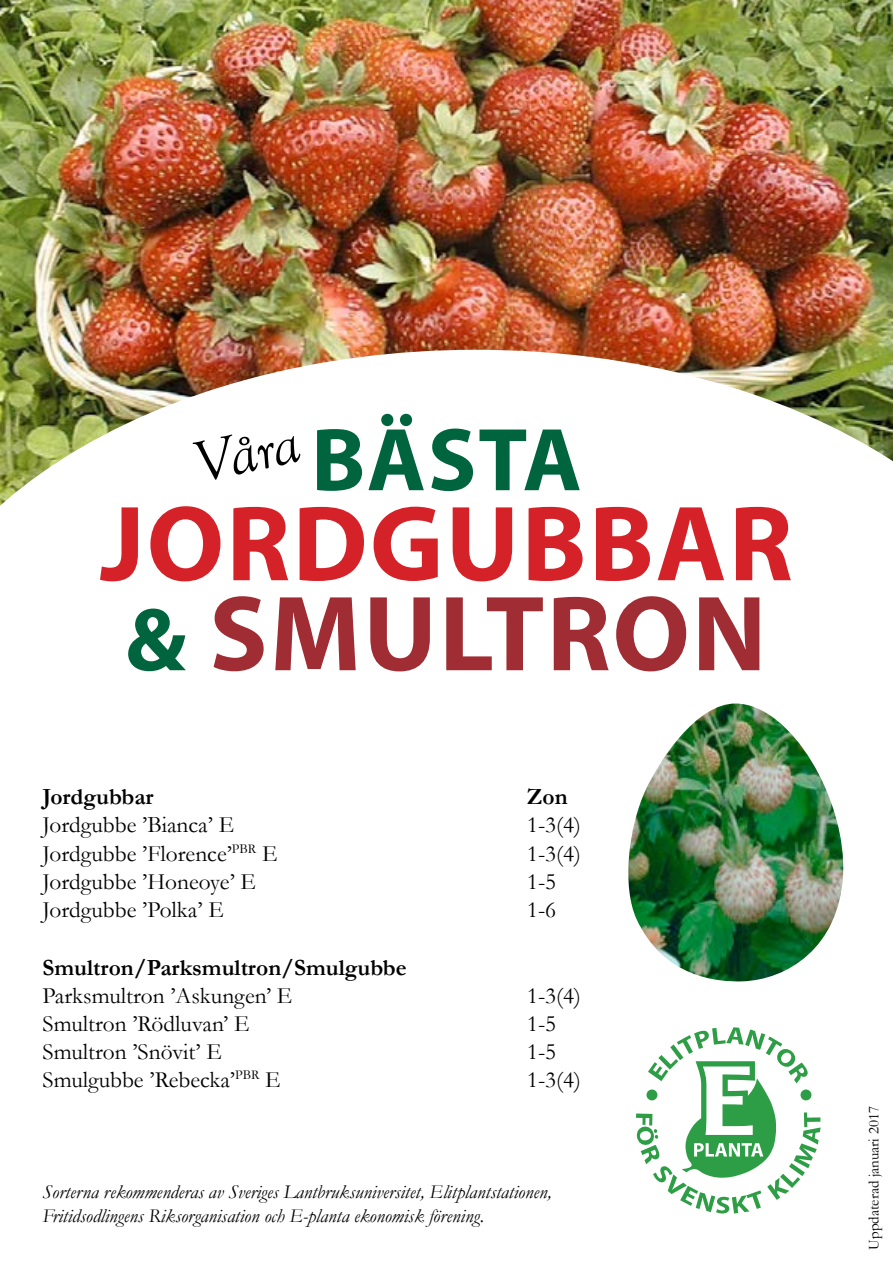
<style>
.page{position:relative;width:893px;height:1263px;background:#fff}
.page>*{position:absolute;margin:0;border:0;box-sizing:border-box;transform-origin:0 0}
.t1{font:700 108px/90px "Myriad Pro";letter-spacing:.02em;color:#d52229}
.t2{font:700 90px "Myriad Pro";letter-spacing:.02em;color:#00653e}
.t3{font:italic 60.3px "Goudy Old Style T";color:#000}
.t4{font:23.4px "Garamond";color:#000}
.t5{font:700 23.4px "Garamond";color:#000}
.t6{font:italic 19.5px/23.4px "Garamond";color:#000}
.t7{font:15px "Garamond";color:#000}
.s1{font-size:90px;color:#00653e}
.s2{color:#9f2d33}
</style>
<div class="page">
<img style="left:0;top:0;width:893px;height:350px">
<img style="left:0;top:350px;width:893px;height:156px">
<img style="left:628px;top:703px;width:216px;height:279px">
<svg style="left:636px;top:1027px;width:185px;height:187px"></svg>
<h2 class="t2" style="left:311px;top:401px;width:272px">BÄSTA</h2>
<h1 class="t1" style="left:100px;top:495px;width:694px">JORDGUBBAR <span class="s1">&amp;</span> <span class="s2">SMULTRON</span></h1>
<h3 class="t3" style="left:187px;top:432px;width:108px;rotate:-12deg">Våra</h3>
<p class="t5" style="left:43px;top:783px;width:113px">Jordgubbar</p>
<p class="t5" style="left:527px;top:783px;width:42px">Zon</p>
<p class="t4" style="left:43px;top:811px;width:193px">Jordgubbe ’Bianca’ E</p>
<p class="t4" style="left:527px;top:811px;width:55px">1-3(4)</p>
<p class="t4" style="left:43px;top:839px;width:236px">Jordgubbe ’Florence’<sup>PBR</sup> E</p>
<p class="t4" style="left:527px;top:839px;width:55px">1-3(4)</p>
<p class="t4" style="left:43px;top:867px;width:215px">Jordgubbe ’Honeoye’ E</p>
<p class="t4" style="left:527px;top:867px;width:31px">1-5</p>
<p class="t4" style="left:43px;top:895px;width:183px">Jordgubbe ’Polka’ E</p>
<p class="t4" style="left:527px;top:895px;width:31px">1-6</p>
<p class="t5" style="left:43px;top:953px;width:366px">Smultron/Parksmultron/Smulgubbe</p>
<p class="t4" style="left:43px;top:981px;width:251px">Parksmultron ’Askungen’ E</p>
<p class="t4" style="left:527px;top:981px;width:55px">1-3(4)</p>
<p class="t4" style="left:43px;top:1009px;width:208px">Smultron ’Rödluvan’ E</p>
<p class="t4" style="left:527px;top:1009px;width:31px">1-5</p>
<p class="t4" style="left:43px;top:1037px;width:181px">Smultron ’Snövit’ E</p>
<p class="t4" style="left:527px;top:1037px;width:31px">1-5</p>
<p class="t4" style="left:43px;top:1065px;width:240px">Smulgubbe ’Rebecka’<sup>PBR</sup> E</p>
<p class="t4" style="left:527px;top:1065px;width:55px">1-3(4)</p>
<p class="t6" style="left:43px;top:1180px;width:511px">Sorterna rekommenderas av Sveriges Lantbruksuniversitet, Elitplantstationen,<br>Fritidsodlingens Riksorganisation och E-planta ekonomisk förening.</p>
<p class="t7" style="left:865px;top:1249px;width:145px;rotate:-90deg">Uppdaterad januari 2017</p>
</div>
